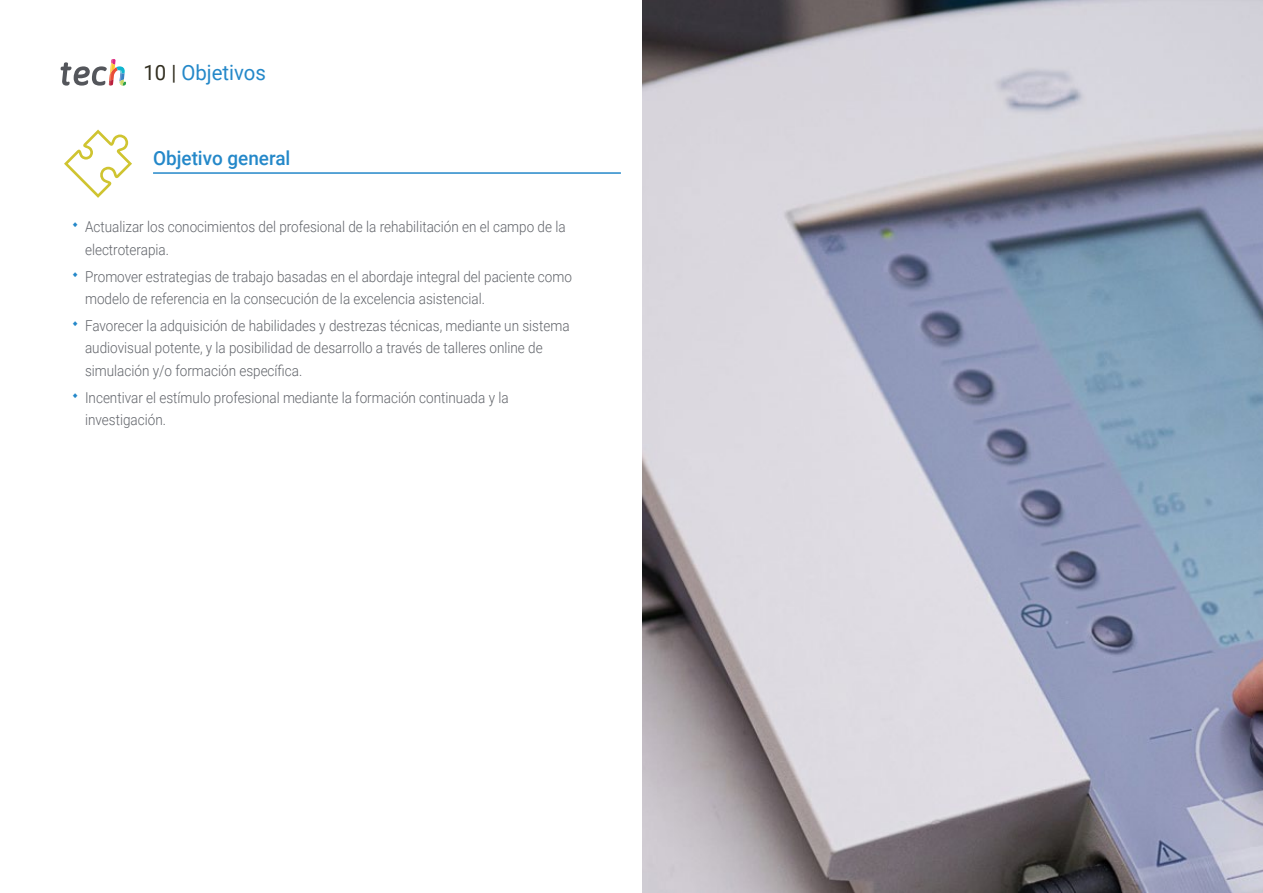
<style>
.page{position:relative;width:1263px;height:893px;background:#fff}
.page>*{position:absolute;margin:0;border:0;box-sizing:border-box;transform-origin:0 0}
.t1{font:21px "Roboto";color:#2488c9}
.t2{font:500 19.5px "Roboto";color:#2488c9}
.t3{font:300 15px/22.5px "Roboto";color:#61646a;scale:.9 1}
.s1{color:#312e20}
</style>
<div class="page">
<img style="left:642px;top:0;width:621px;height:893px">
<hr style="left:153px;top:173px;width:468px;height:1px;background:#2488c9">
<svg style="left:64px;top:130px;width:68px;height:68px"></svg>
<svg style="left:61px;top:59px;width:65px;height:27px"></svg>
<h1 class="t1" style="left:144px;top:57px;width:124px"><span class="s1">10 |</span> Objetivos</h1>
<h2 class="t2" style="left:153px;top:144px;width:139px">Objetivo general</h2>
<p class="t3" style="left:85px;top:215px;width:535px">Actualizar los conocimientos del profesional de la rehabilitación en el campo de la electroterapia.</p>
<p class="t3" style="left:85px;top:264px;width:542px">Promover estrategias de trabajo basadas en el abordaje integral del paciente como modelo de referencia en la consecución de la excelencia asistencial.</p>
<p class="t3" style="left:85px;top:314px;width:540px">Favorecer la adquisición de habilidades y destrezas técnicas, mediante un sistema audiovisual potente, y la posibilidad de desarrollo a través de talleres online de simulación y/o formación específica.</p>
<p class="t3" style="left:85px;top:385px;width:472px">Incentivar el estímulo profesional mediante la formación continuada y la investigación.</p>
</div>
